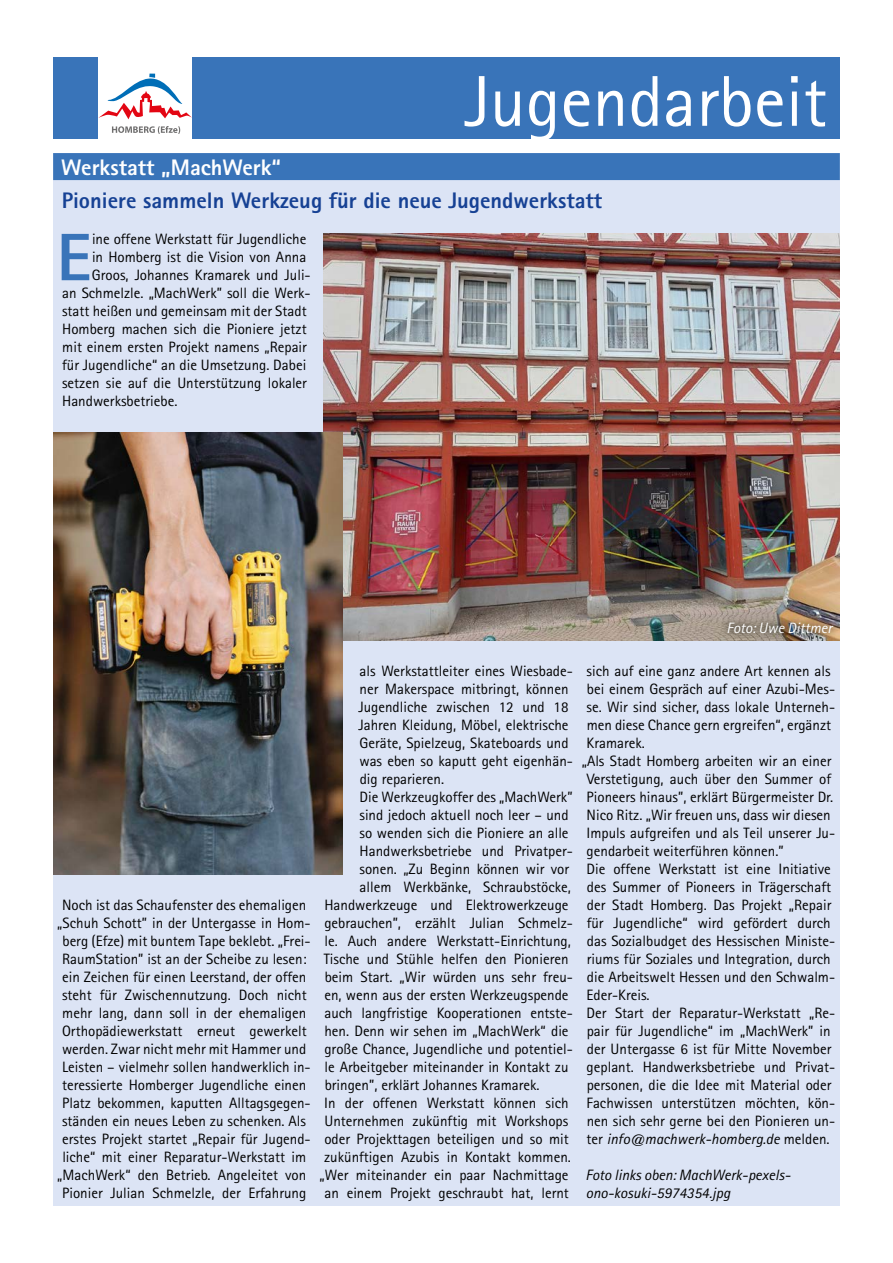
<style>
.page{position:relative;width:893px;height:1263px;background:#fff}
.page>*{position:absolute;margin:0;border:0;box-sizing:border-box;transform-origin:0 0}
.t1{font:72px "Rotis Sans Serif";color:#fff}
.t2{font:800 67.2px "Rotis Sans Serif";color:#3974b9}
.t3{font:800 22.5px "Rotis Sans Serif";color:#164194}
.t4{font:800 22.5px "Rotis Sans Serif";color:#fff}
.t5{font:15px/18px "Rotis Sans Serif";color:#000;text-align:center}
.t6{font:italic 15px/18px "Rotis Sans Serif";color:#000}
.t7{font:italic 15px "Rotis Sans Serif";color:#fff}
.s1{font-style:normal}
</style>
<div class="page">
<div style="left:53px;top:57px;width:787px;height:82px;background:#3974b9"></div>
<div style="left:53px;top:153px;width:787px;height:1052px;background:#dce4f5"></div>
<div style="left:53px;top:153px;width:787px;height:27px;background:#3974b9"></div>
<img style="left:324px;top:234px;width:516px;height:406px">
<img style="left:53px;top:432px;width:289px;height:443px">
<img style="left:721px;top:615px;width:119px;height:26px">
<div style="left:98px;top:57px;width:94px;height:94px;background:#fff"></div>
<svg style="left:112px;top:126px;width:68px;height:8px"></svg>
<svg style="left:98px;top:74px;width:94px;height:45px"></svg>
<h1 class="t1" style="left:464px;top:59px;width:364px">Jugendarbeit</h1>
<h3 class="t4" style="left:61px;top:153px;width:221px">Werkstatt „MachWerk“</h3>
<h3 class="t3" style="left:62px;top:186px;width:542px">Pioniere sammeln Werkzeug für die neue Jugendwerkstatt</h3>
<h2 class="t2" style="left:57px;top:215px;width:36px">E</h2>
<p class="t5" style="left:92px;top:230px;width:216px">ine offene Werkstatt für Jugendliche</p>
<p class="t5" style="left:92px;top:248px;width:216px">in Homberg ist die Vision von Anna</p>
<p class="t5" style="left:92px;top:266px;width:220px">Groos, Johannes Kramarek und Juli-</p>
<p class="t5" style="left:62px;top:284px;width:250px">an Schmelzle. „MachWerk” soll die Werk-</p>
<p class="t5" style="left:62px;top:302px;width:246px">statt heißen und gemeinsam mit der Stadt</p>
<p class="t5" style="left:62px;top:320px;width:246px">Homberg machen sich die Pioniere jetzt</p>
<p class="t5" style="left:62px;top:338px;width:246px">mit einem ersten Projekt namens „Repair</p>
<p class="t5" style="left:62px;top:356px;width:246px">für Jugendliche“ an die Umsetzung. Dabei</p>
<p class="t5" style="left:62px;top:374px;width:246px">setzen sie auf die Unterstützung lokaler</p>
<p class="t5" style="left:62px;top:392px;width:117px">Handwerksbetriebe.</p>
<p class="t7" style="left:727px;top:619px;width:107px">Foto: Uwe Dittmer</p>
<p class="t5" style="left:57px;top:896px;width:255px">Noch ist das Schaufenster des ehemaligen „Schuh Schott” in der Untergasse in Hom&shy;berg (Efze) mit buntem Tape beklebt. „Frei-RaumStation” ist an der Scheibe zu lesen: ein Zeichen für einen Leerstand, der offen steht für Zwischennutzung. Doch nicht mehr lang, dann soll in der ehemaligen Orthopädiewerkstatt erneut gewerkelt werden. Zwar nicht mehr mit Hammer und Leisten – vielmehr sollen handwerklich in&shy;teressierte Homberger Jugendliche einen Platz bekommen, kaputten Alltagsgegen&shy;ständen ein neues Leben zu schenken. Als erstes Projekt startet „Repair für Jugend&shy;liche“ mit einer Reparatur-Werkstatt im „MachWerk“ den Betrieb. Angeleitet von Pionier Julian Schmelzle, der Erfahrung</p>
<p class="t5" style="left:360px;top:662px;width:215px">als Werkstattleiter eines Wiesbade-</p>
<p class="t5" style="left:360px;top:680px;width:210px">ner Makerspace mitbringt, können</p>
<p class="t5" style="left:358px;top:698px;width:212px">Jugendliche zwischen 12 und 18</p>
<p class="t5" style="left:358px;top:716px;width:212px">Jahren Kleidung, Möbel, elektrische</p>
<p class="t5" style="left:359px;top:734px;width:211px">Geräte, Spielzeug, Skateboards und</p>
<p class="t5" style="left:359px;top:752px;width:215px">was eben so kaputt geht eigenhän-</p>
<p class="t5" style="left:360px;top:770px;width:86px">dig reparieren.</p>
<p class="t5" style="left:360px;top:788px;width:215px">Die Werkzeugkoffer des „MachWerk”</p>
<p class="t5" style="left:359px;top:806px;width:211px">sind jedoch aktuell noch leer – und</p>
<p class="t5" style="left:359px;top:824px;width:211px">so wenden sich die Pioniere an alle</p>
<p class="t5" style="left:360px;top:842px;width:215px">Handwerksbetriebe und Privatper-</p>
<p class="t5" style="left:359px;top:860px;width:211px">sonen. „Zu Beginn können wir vor</p>
<p class="t5" style="left:360px;top:878px;width:213px">allem Werkbänke, Schraubstöcke,</p>
<p class="t5" style="left:324px;top:896px;width:246px">Handwerkzeuge und Elektrowerkzeuge</p>
<p class="t5" style="left:324px;top:914px;width:250px">gebrauchen”, erzählt Julian Schmelz-</p>
<p class="t5" style="left:325px;top:932px;width:248px">le. Auch andere Werkstatt-Einrichtung,</p>
<p class="t5" style="left:324px;top:950px;width:246px">Tische und Stühle helfen den Pionieren</p>
<p class="t5" style="left:325px;top:968px;width:250px">beim Start. „Wir würden uns sehr freu-</p>
<p class="t5" style="left:324px;top:986px;width:246px">en, wenn aus der ersten Werkzeugspende</p>
<p class="t5" style="left:324px;top:1004px;width:250px">auch langfristige Kooperationen entste-</p>
<p class="t5" style="left:324px;top:1022px;width:246px">hen. Denn wir sehen im „MachWerk“ die</p>
<p class="t5" style="left:324px;top:1040px;width:250px">große Chance, Jugendliche und potentiel-</p>
<p class="t5" style="left:325px;top:1058px;width:246px">le Arbeitgeber miteinander in Kontakt zu</p>
<p class="t5" style="left:325px;top:1076px;width:216px">bringen”, erklärt Johannes Kramarek.</p>
<p class="t5" style="left:324px;top:1094px;width:246px">In der offenen Werkstatt können sich</p>
<p class="t5" style="left:324px;top:1112px;width:245px">Unternehmen zukünftig mit Workshops</p>
<p class="t5" style="left:324px;top:1130px;width:246px">oder Projekttagen beteiligen und so mit</p>
<p class="t5" style="left:324px;top:1148px;width:248px">zukünftigen Azubis in Kontakt kommen.</p>
<p class="t5" style="left:319px;top:1166px;width:251px">„Wer miteinander ein paar Nachmittage</p>
<p class="t5" style="left:324px;top:1184px;width:246px">an einem Projekt geschraubt hat, lernt</p>
<p class="t5" style="left:586px;top:662px;width:246px">sich auf eine ganz andere Art kennen als</p>
<p class="t5" style="left:587px;top:680px;width:250px">bei einem Gespräch auf einer Azubi-Mes-</p>
<p class="t5" style="left:586px;top:698px;width:250px">se. Wir sind sicher, dass lokale Unterneh-</p>
<p class="t5" style="left:587px;top:716px;width:246px">men diese Chance gern ergreifen“, ergänzt</p>
<p class="t5" style="left:587px;top:734px;width:60px">Kramarek.</p>
<p class="t5" style="left:582px;top:752px;width:251px">„Als Stadt Homberg arbeiten wir an einer</p>
<p class="t5" style="left:587px;top:770px;width:246px">Verstetigung, auch über den Summer of</p>
<p class="t5" style="left:587px;top:788px;width:248px">Pioneers hinaus”, erklärt Bürgermeister Dr.</p>
<p class="t5" style="left:587px;top:806px;width:246px">Nico Ritz. „Wir freuen uns, dass wir diesen</p>
<p class="t5" style="left:587px;top:824px;width:250px">Impuls aufgreifen und als Teil unserer Ju-</p>
<p class="t5" style="left:587px;top:842px;width:199px">gendarbeit weiterführen können.”</p>
<p class="t5" style="left:587px;top:860px;width:246px">Die offene Werkstatt ist eine Initiative</p>
<p class="t5" style="left:587px;top:878px;width:246px">des Summer of Pioneers in Trägerschaft</p>
<p class="t5" style="left:587px;top:896px;width:246px">der Stadt Homberg. Das Projekt „Repair</p>
<p class="t5" style="left:587px;top:914px;width:246px">für Jugendliche“ wird gefördert durch</p>
<p class="t5" style="left:587px;top:932px;width:250px">das Sozialbudget des Hessischen Ministe-</p>
<p class="t5" style="left:587px;top:950px;width:246px">riums für Soziales und Integration, durch</p>
<p class="t5" style="left:587px;top:968px;width:250px">die Arbeitswelt Hessen und den Schwalm-</p>
<p class="t5" style="left:587px;top:986px;width:65px">Eder-Kreis.</p>
<p class="t5" style="left:587px;top:1004px;width:250px">Der Start der Reparatur-Werkstatt „Re-</p>
<p class="t5" style="left:587px;top:1022px;width:246px">pair für Jugendliche“ im „MachWerk” in</p>
<p class="t5" style="left:587px;top:1040px;width:246px">der Untergasse 6 ist für Mitte November</p>
<p class="t5" style="left:587px;top:1058px;width:250px">geplant. Handwerksbetriebe und Privat-</p>
<p class="t5" style="left:587px;top:1076px;width:246px">personen, die die Idee mit Material oder</p>
<p class="t5" style="left:587px;top:1094px;width:250px">Fachwissen unterstützen möchten, kön-</p>
<p class="t5" style="left:587px;top:1112px;width:250px">nen sich sehr gerne bei den Pionieren un-</p>
<p class="t6" style="left:587px;top:1130px;width:244px"><span class="s1">ter</span> info@machwerk-homberg.de <span class="s1">melden.</span></p>
<p class="t6" style="left:586px;top:1166px;width:206px">Foto links oben: MachWerk-pexels&shy;ono-kosuki-5974354.jpg</p>
</div>
